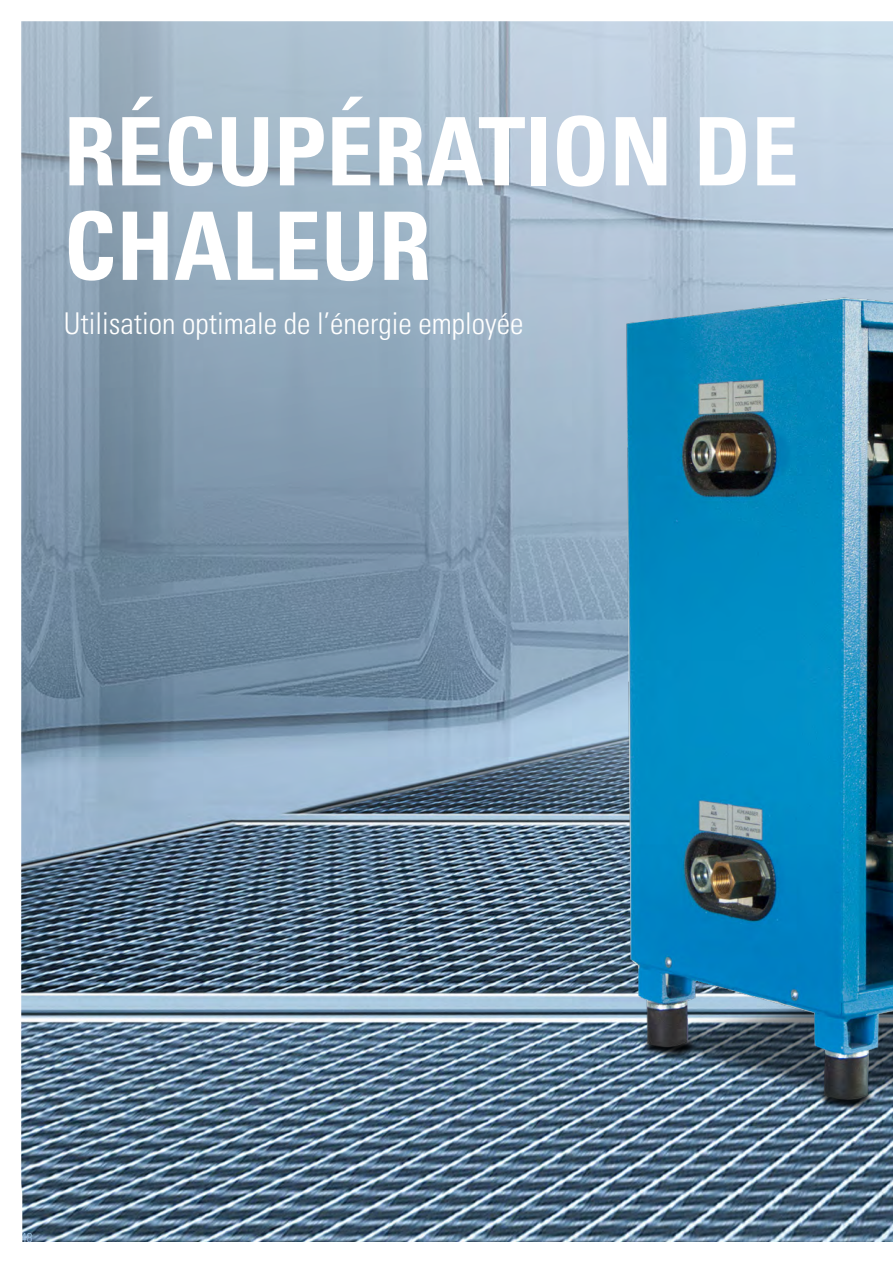
<style>
.page{position:relative;width:893px;height:1263px;background:#fff}
.page>*{position:absolute;margin:0;border:0;box-sizing:border-box;transform-origin:0 0}
._02_Head_versal_black_63{font:700 condensed 94.5px/94.5px "Univers LT Pro";color:#fff}
.Head_Versal_60_56pt_zentriert{font:300 condensed 30px "Univers LT Pro";color:#fff}
.Subhead_10_11pt_Weiß_Abstände{font:300 condensed 12.75px "Univers LT Pro";color:#9ec3e5}
</style>
<div class="page">
<img style="left:21px;top:21px;width:872px;height:1221px">
<p class="_02_Head_versal_black_63" style="left:64px;top:103px;width:736px">RÉCUPÉRATION DE<br>CHALEUR</p>
<p class="Head_Versal_60_56pt_zentriert" style="left:64px;top:303px;width:461px">Utilisation optimale de l’énergie employée</p>
<p class="Subhead_10_11pt_Weiß_Abstände" style="left:21px;top:1229px;width:13px">48</p>
</div>
